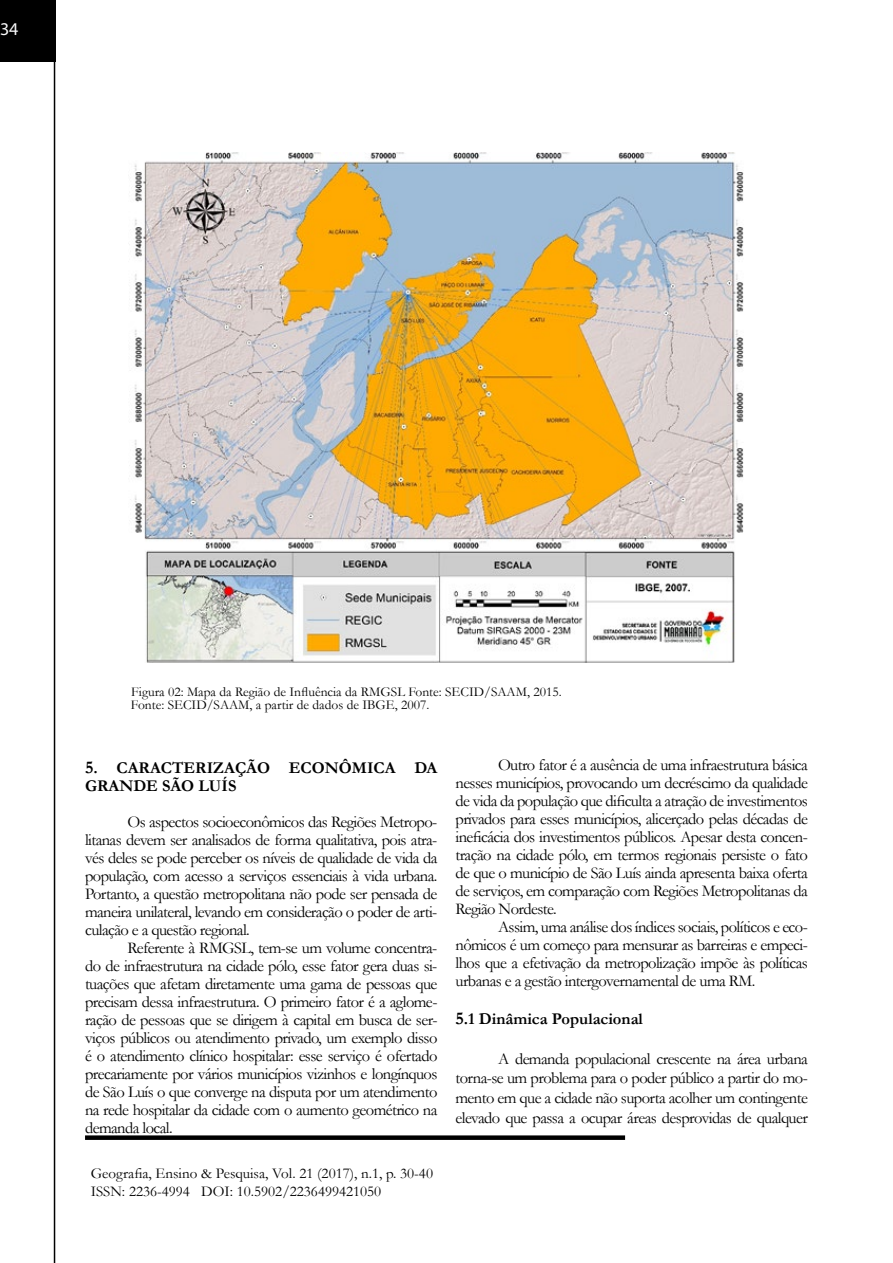
<style>
.page{position:relative;width:893px;height:1263px;background:#fff}
.page>*{position:absolute;margin:0;border:0;box-sizing:border-box;transform-origin:0 0}
.t1{font:18px "Myriad Pro";color:#f8f8f9}
.t2{font:16.5px/18px "Garamond";letter-spacing:-.035em;color:#000;text-align:justify}
.t3{font:700 16.5px/18px "Garamond";color:#000}
.t4{font:15px/18px "Garamond";color:#000}
.t5{font:13.5px/13.5px "Garamond";color:#000}
.s1{font-size:18px}
</style>
<div class="page">
<div style="left:0;top:0;width:55px;height:62px;background:#000"></div>
<div style="left:85px;top:1135px;width:540px;height:5px;background:#000"></div>
<img style="left:129px;top:152px;width:615px;height:511px">
<hr style="left:54px;top:0;width:1px;height:1263px;background:#000">
<p class="t1" style="left:0;top:18px;width:20px">34</p>
<p class="t5" style="left:131px;top:684px;width:432px">Figura 02: Mapa da Região de Influência da RMGSL Fonte: SECID/SAAM, 2015.<br>Fonte: SECID/SAAM, a partir de dados de IBGE, 2007.</p>
<p class="t3" style="left:85px;top:758px;width:354px"><span class="s1">5</span>. CARACTERIZAÇÃO ECONÔMICA DA<br>GRANDE SÃO LUÍS</p>
<p class="t2" style="left:85px;top:812px;width:354px;text-indent:43px">Os aspectos socioeconômicos das Regiões Metropo&shy;litanas devem ser analisados de forma qualitativa, pois atra&shy;vés deles se pode perceber os níveis de qualidade de vida da população, com acesso a serviços essenciais à vida urbana.<br>Portanto, a questão metropolitana não pode ser pensada de maneira unilateral, levando em consideração o poder de arti&shy;culação e a questão regional.</p>
<p class="t2" style="left:85px;top:938px;width:354px;text-indent:43px">Referente à RMGSL, tem-se um volume concentra&shy;do de infraestrutura na cidade pólo, esse fator gera duas si&shy;tuações que afetam diretamente uma gama de pessoas que precisam dessa infraestrutura. O primeiro fator é a aglome&shy;ração de pessoas que se dirigem à capital em busca de ser&shy;viços públicos ou atendimento privado, um exemplo disso é o atendimento clínico hospitalar: esse serviço é ofertado precariamente por vários municípios vizinhos e longínquos de São Luís o que converge na disputa por um atendimento na rede hospitalar da cidade com o aumento geométrico na demanda local.</p>
<p class="t4" style="left:91px;top:1164px;width:344px">Geografia, Ensino &amp; Pesquisa, Vol. 21 (2017), n.1, p. 30-40<br>ISSN: 2236-4994 DOI: 10.5902/2236499421050</p>
<p class="t2" style="left:455px;top:756px;width:354px;text-indent:43px">Outro fator é a ausência de uma infraestrutura básica nesses municípios, provocando um decréscimo da qualidade de vida da população que dificulta a atração de investimentos privados para esses municípios, alicerçado pelas décadas de ineficácia dos investimentos públicos. Apesar desta concen&shy;tração na cidade pólo, em termos regionais persiste o fato de que o município de São Luís ainda apresenta baixa oferta de serviços, em comparação com Regiões Metropolitanas da Região Nordeste.</p>
<p class="t2" style="left:455px;top:918px;width:354px;text-indent:43px">Assim, uma análise dos índices sociais, políticos e eco&shy;nômicos é um começo para mensurar as barreiras e empeci&shy;lhos que a efetivação da metropolização impõe às políticas urbanas e a gestão intergovernamental de uma RM.</p>
<p class="t3" style="left:455px;top:1010px;width:189px"><span class="s1">5</span>.1 Dinâmica Populacional</p>
<p class="t2" style="left:455px;top:1048px;width:354px;line-height:19.8px;text-indent:43px">A demanda populacional crescente na área urbana torna-se um problema para o poder público a partir do mo&shy;mento em que a cidade não suporta acolher um contingente elevado que passa a ocupar áreas desprovidas de qualquer</p>
</div>
